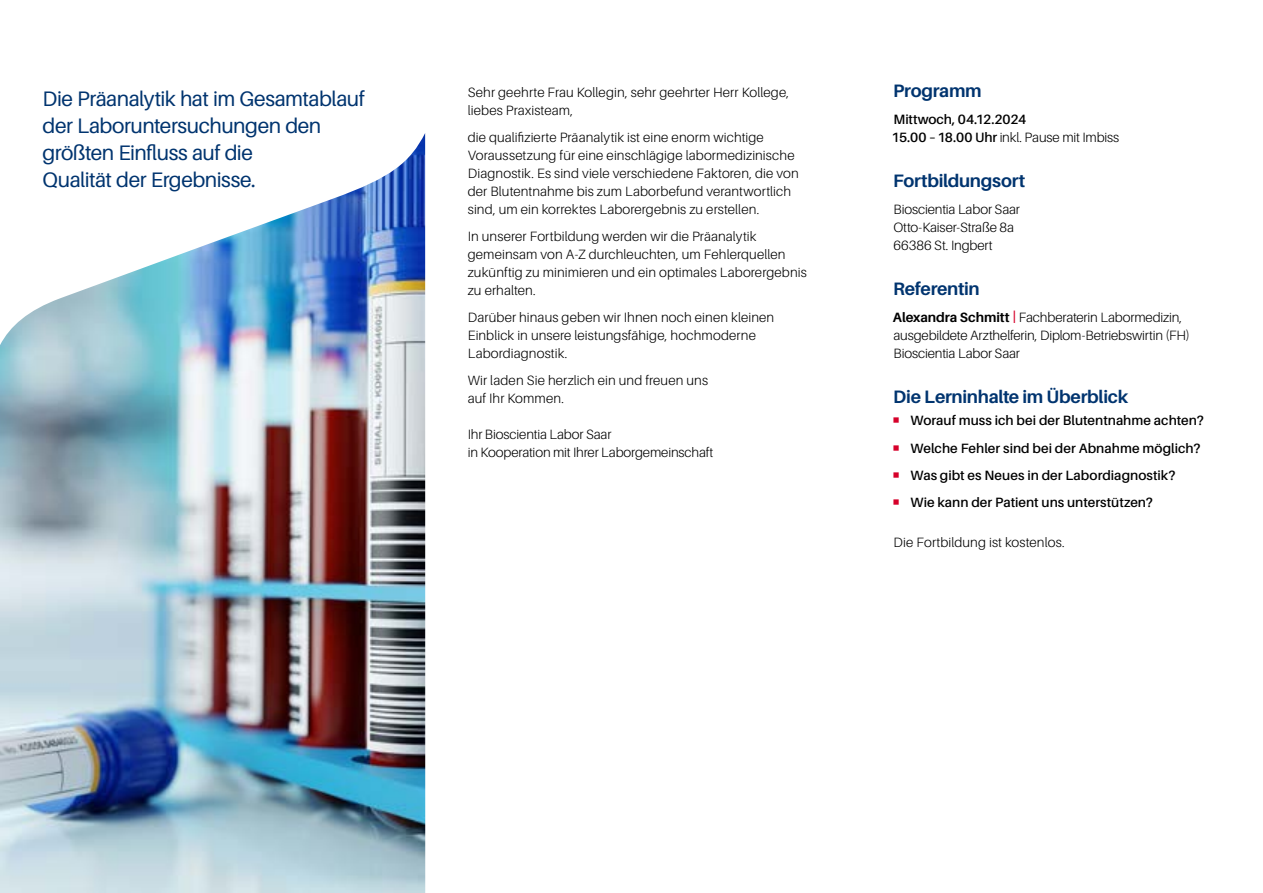
<style>
.page{position:relative;width:1263px;height:893px;background:#fff}
.page>*{position:absolute;margin:0;border:0;box-sizing:border-box;transform-origin:0 0}
.t1{font:21px/27px "Aileron";letter-spacing:-.025em;color:#00346f}
.t2{font:700 18px "Aileron";letter-spacing:-.015em;color:#00346f}
.t3{font:300 13.5px/18px "Aileron";letter-spacing:.005em;color:#000}
.t4{font:600 13.5px/27.2px "Aileron";color:#000}
.s1{font-weight:300}
.s2{font-weight:700}
.s3{font-size:18px;color:#d6002a}
</style>
<div class="page">
<img style="left:0;top:133px;width:425px;height:760px">
<h1 class="t1" style="left:43px;top:85px;width:324px">Die Präanalytik hat im Gesamtablauf der Laboruntersuchungen den größten Einfluss auf die<br>Qualität der Ergebnisse.</h1>
<h2 class="t2" style="left:893px;top:80px;width:90px">Programm</h2>
<p class="t3" style="left:468px;top:83px;width:323px">Sehr geehrte Frau Kollegin, sehr geehrter Herr Kollege, liebes Praxisteam,</p>
<p class="t3" style="left:468px;top:128px;width:332px">die qualifizierte Präanalytik ist eine enorm wichtige Voraussetzung für eine einschlägige labormedizinische Diagnostik. Es sind viele verschiedene Faktoren, die von der Blutentnahme bis zum Laborbefund verantwortlich sind, um ein korrektes Laborergebnis zu erstellen.</p>
<p class="t3" style="left:468px;top:227px;width:341px">In unserer Fortbildung werden wir die Präanalytik gemeinsam von A-Z durchleuchten, um Fehlerquellen zukünftig zu minimieren und ein optimales Laborergebnis zu erhalten.</p>
<p class="t3" style="left:468px;top:308px;width:308px">Darüber hinaus geben wir Ihnen noch einen kleinen<br>Einblick in unsere leistungsfähige, hochmoderne<br>Labordiagnostik.</p>
<p class="t3" style="left:468px;top:371px;width:242px">Wir laden Sie herzlich ein und freuen uns auf Ihr Kommen.</p>
<p class="t3" style="left:468px;top:425px;width:247px">Ihr Bioscientia Labor Saar<br>in Kooperation mit Ihrer Laborgemeinschaft</p>
<p class="t4" style="left:892px;top:110px;width:229px;line-height:18px">Mittwoch, 04.12.2024<br>15.00 –18.00 Uhr <span class="s1">inkl. Pause mit Imbiss</span></p>
<h2 class="t2" style="left:893px;top:170px;width:133px">Fortbildungsort</h2>
<p class="t3" style="left:893px;top:200px;width:128px">Bioscientia Labor Saar<br>Otto-Kaiser-Straße 8a<br>66386 St. Ingbert</p>
<h2 class="t2" style="left:893px;top:278px;width:88px">Referentin</h2>
<p class="t3" style="left:893px;top:308px;width:299px"><span class="s2">Alexandra Schmitt</span> <span class="s3">I</span> Fachberaterin Labormedizin, ausgebildete Arzthelferin, Diplom-Betriebswirtin (FH)<br>Bioscientia Labor Saar</p>
<h2 class="t2" style="left:893px;top:386px;width:236px">Die Lerninhalte im Überblick</h2>
<p class="t4" style="left:910px;top:407px;width:295px">Worauf muss ich bei der Blutentnahme achten?<br>Welche Fehler sind bei der Abnahme möglich?<br>Was gibt es Neues in der Labordiagnostik?<br>Wie kann der Patient uns unterstützen?</p>
<p class="t3" style="left:893px;top:533px;width:173px">Die Fortbildung ist kostenlos.</p>
</div>
